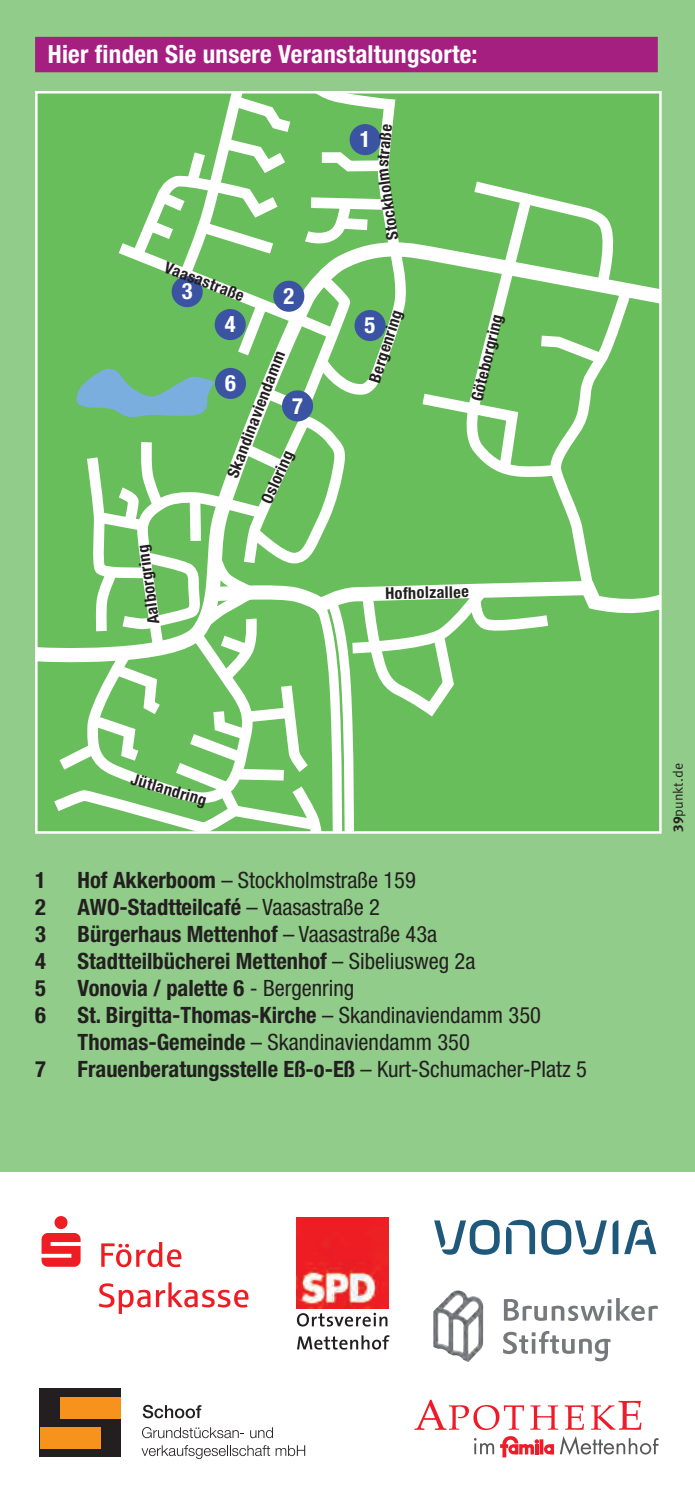
<style>
.page{position:relative;width:695px;height:1489px;background:#fff}
.page>*{position:absolute;margin:0;border:0;box-sizing:border-box;transform-origin:0 0}
.Überschrift_Balken{font:700 condensed 25px "Helvetica Neue LT Pro";letter-spacing:.01em;color:#fff}
.Fließtext{font:700 condensed 22.5px/27px "Helvetica Neue LT Pro";color:#231f20}
.Fließtext-2{font:condensed 22.5px "Helvetica Neue LT Pro";color:#231f20}
.t1{font:700 condensed 22.5px "Helvetica Neue";color:#fff}
.t2{font:700 condensed 16.25px "Helvetica Neue";color:#231f20}
.Fließtext-3{font:13.75px "Meta Pro Norm";letter-spacing:-.005em;color:#231f20}
.s1{font-weight:700}
.s2{font-weight:400}
.s3{font-family:"Meta Pro";font-weight:700}
</style>
<div class="page">
<div style="left:0;top:0;width:694px;height:1172px;background:#91cc8a"></div>
<div style="left:35px;top:37px;width:622px;height:35px;background:#a51f80"></div>
<div style="left:38px;top:223px;width:620px;height:448px;background:#68be5a"></div>
<svg style="left:46px;top:94px;width:590px;height:736px"></svg>
<div style="left:349px;top:124px;width:31px;height:31px;background:#3a53a3;border-radius:50%"></div>
<div style="left:273px;top:281px;width:31px;height:31px;background:#3a53a3;border-radius:50%"></div>
<div style="left:172px;top:276px;width:31px;height:31px;background:#3a53a3;border-radius:50%"></div>
<div style="left:215px;top:309px;width:31px;height:31px;background:#3a53a3;border-radius:50%"></div>
<div style="left:215px;top:368px;width:31px;height:31px;background:#3a53a3;border-radius:50%"></div>
<div style="left:282px;top:390px;width:31px;height:31px;background:#3a53a3;border-radius:50%"></div>
<div style="left:354px;top:310px;width:31px;height:31px;background:#3a53a3;border-radius:50%"></div>
<svg style="left:414px;top:1399px;width:110px;height:30px"></svg>
<svg style="left:530px;top:1405px;width:28px;height:24px"></svg>
<svg style="left:564px;top:1405px;width:20px;height:24px"></svg>
<svg style="left:591px;top:1400px;width:50px;height:29px"></svg>
<svg style="left:474px;top:1436px;width:184px;height:21px"></svg>
<div style="left:40px;top:1388px;width:81px;height:68px;background:#231f20"></div>
<div style="left:61px;top:1396px;width:60px;height:22px;background:#f7931d"></div>
<div style="left:40px;top:1426px;width:60px;height:22px;background:#f7931d"></div>
<svg style="left:143px;top:1404px;width:58px;height:14px"></svg>
<svg style="left:142px;top:1427px;width:102px;height:10px"></svg>
<svg style="left:250px;top:1427px;width:23px;height:10px"></svg>
<svg style="left:141px;top:1445px;width:164px;height:13px"></svg>
<img style="left:438px;top:1290px;width:19px;height:17px">
<svg style="left:503px;top:1331px;width:107px;height:30px"></svg>
<svg style="left:504px;top:1298px;width:153px;height:22px"></svg>
<svg style="left:42px;top:1216px;width:39px;height:50px"></svg>
<svg style="left:101px;top:1242px;width:80px;height:25px"></svg>
<svg style="left:99px;top:1283px;width:51px;height:30px"></svg>
<svg style="left:156px;top:1282px;width:92px;height:25px"></svg>
<svg style="left:434px;top:1219px;width:65px;height:35px"></svg>
<svg style="left:612px;top:1220px;width:6px;height:33px"></svg>
<svg style="left:506px;top:1219px;width:29px;height:34px"></svg>
<svg style="left:541px;top:1219px;width:65px;height:35px"></svg>
<svg style="left:624px;top:1219px;width:32px;height:34px"></svg>
<img style="left:296px;top:1217px;width:93px;height:91px">
<svg style="left:297px;top:1335px;width:92px;height:14px"></svg>
<svg style="left:297px;top:1312px;width:90px;height:14px"></svg>
<p class="Überschrift_Balken" style="left:48px;top:39px;width:431px">Hier finden Sie unsere Veranstaltungsorte:</p>
<p class="t2" style="left:169px;top:257px;width:85px;rotate:21deg">Vaasastraße</p>
<p class="t1" style="left:182px;top:277px;width:12px">3</p>
<p class="t1" style="left:283px;top:282px;width:12px">2</p>
<p class="t1" style="left:225px;top:310px;width:12px">4</p>
<p class="t2" style="left:144px;top:625px;width:81px;rotate:-98deg">Aalborgring</p>
<p class="t2" style="left:223px;top:473px;width:136px;rotate:-69deg">Skandinaviendamm</p>
<p class="t1" style="left:225px;top:369px;width:12px">6</p>
<p class="t1" style="left:292px;top:392px;width:12px">7</p>
<p class="t2" style="left:257px;top:498px;width:58px;rotate:-66deg">Osloring</p>
<p class="t1" style="left:359px;top:126px;width:12px">1</p>
<p class="t2" style="left:372px;top:166px;width:44px;rotate:-84deg">straße</p>
<p class="t2" style="left:382px;top:241px;width:74px;rotate:-98deg">Stockholm</p>
<p class="t2" style="left:364px;top:379px;width:76px;rotate:-72deg">Bergenring</p>
<p class="t2" style="left:466px;top:398px;width:90px;rotate:-76deg">Göteborgring</p>
<p class="t1" style="left:364px;top:311px;width:12px">5</p>
<p class="t2" style="left:385px;top:583px;width:85px;rotate:-1deg">Hofholzallee</p>
<p class="t2" style="left:134px;top:769px;width:79px;rotate:16deg">Jütlandring</p>
<p class="Fließtext" style="left:35px;top:865px;width:12px">1</p>
<p class="Fließtext-2" style="left:78px;top:866px;width:339px"><span class="s1">Hof Akkerboom</span> – Stockholmstraße 159</p>
<p class="Fließtext" style="left:35px;top:892px;width:12px">2</p>
<p class="Fließtext" style="left:78px;top:892px;width:304px">AWO-Stadtteilcafé <span class="s2">– Vaasastraße 2</span></p>
<p class="Fließtext" style="left:35px;top:919px;width:12px">3</p>
<p class="Fließtext" style="left:78px;top:919px;width:361px">Bürgerhaus Mettenhof <span class="s2">– Vaasastraße 43a</span></p>
<p class="Fließtext" style="left:35px;top:946px;width:12px">4</p>
<p class="Fließtext" style="left:78px;top:946px;width:399px">Stadtteilbücherei Mettenhof <span class="s2">– Sibeliusweg 2a</span></p>
<p class="Fließtext" style="left:35px;top:973px;width:12px">5</p>
<p class="Fließtext" style="left:78px;top:973px;width:278px">Vonovia / palette 6 <span class="s2">- Bergenring</span></p>
<p class="Fließtext" style="left:35px;top:1000px;width:12px">6</p>
<p class="Fließtext" style="left:78px;top:1000px;width:465px">St. Birgitta-Thomas-Kirche <span class="s2">– Skandinaviendamm 350<br></span>Thomas-Gemeinde <span class="s2">– Skandinaviendamm 350</span></p>
<p class="Fließtext" style="left:35px;top:1054px;width:12px">7</p>
<p class="Fließtext" style="left:78px;top:1054px;width:511px">Frauenberatungsstelle Eß-o-Eß <span class="s2">– Kurt-Schumacher-Platz 5</span></p>
<p class="Fließtext-3" style="left:667px;top:831px;width:70px;rotate:-90deg"><span class="s3">39</span>punkt.de</p>
</div>
